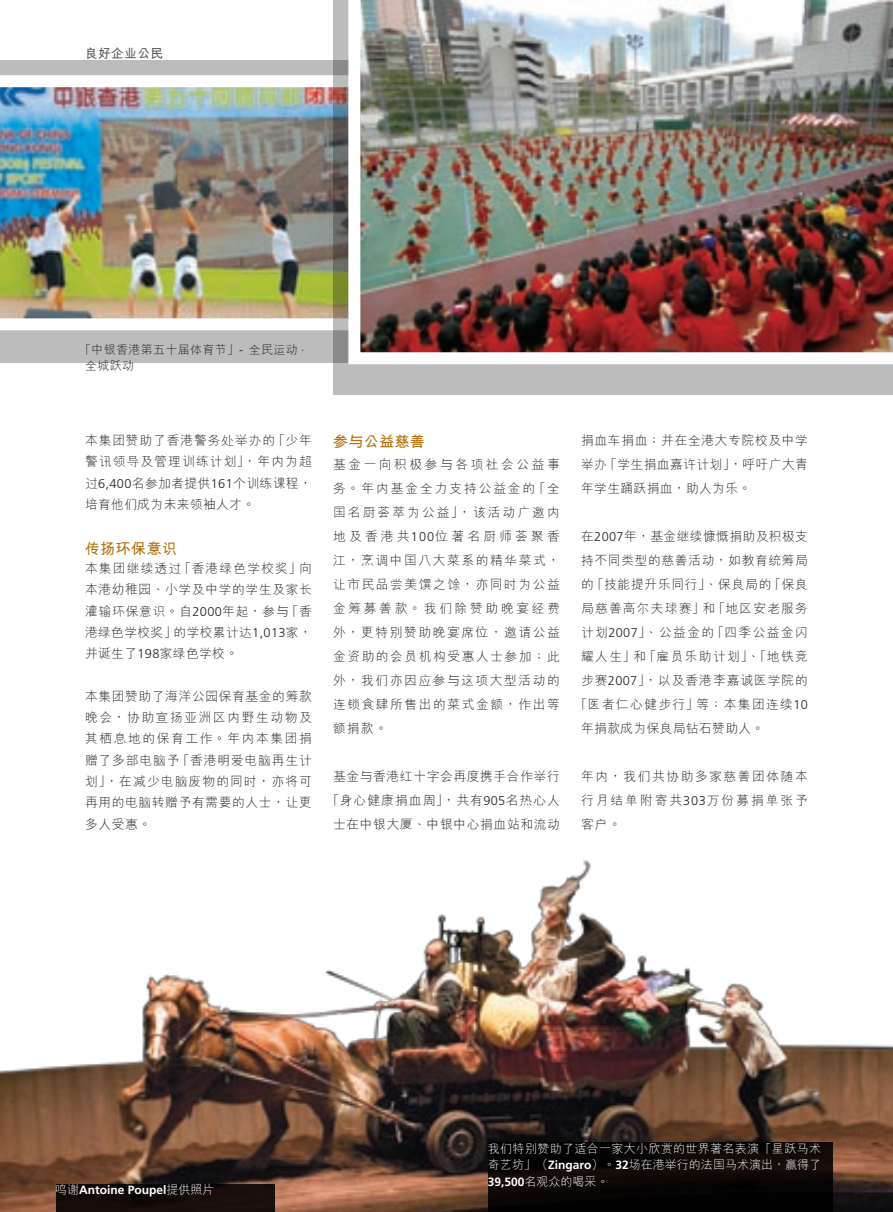
<style>
.page{position:relative;width:893px;height:1212px;background:#fff}
.page>*{position:absolute;margin:0;border:0;box-sizing:border-box;transform-origin:0 0}
.t1{font:700 15px "M Hei HKS";letter-spacing:.03em;color:#b26f0c}
.t2{font:300 12.75px/24px "M Hei HKS";letter-spacing:.055em;color:#231f20;text-align:justify}
.t3{font:300 12.75px "M Hei HKS";letter-spacing:.11em;color:#231f20}
.t4{font:300 12.75px "M Hei HKS";letter-spacing:.035em;color:#231f20}
.t5{font:300 12.75px "M Hei HKS";letter-spacing:.075em;color:#231f20}
.t6{font:300 12.75px "M Hei HKS";letter-spacing:.105em;color:#231f20}
.t7{font:300 12.75px "M Hei HKS";letter-spacing:.095em;color:#231f20}
.t8{font:300 12.75px "M Hei HKS";letter-spacing:.03em;color:#231f20}
.t9{font:700 12.75px "M Hei HKS";letter-spacing:.03em;color:#57585a}
.t10{font:300 12px/16.5px "M Hei HKS";letter-spacing:.015em;color:#fff;text-align:justify}
.t11{font:300 12px/16.5px "M Hei HKS";letter-spacing:.03em;color:#231f20}
.t12{font:700 12px "Frutiger LT Std";color:#fff}
.s1{font-family:"Frutiger LT Std"}
.s2{font-family:"M Hei HKS";font-weight:300}
.s3{font-family:"Frutiger LT Std";font-weight:700}
</style>
<div class="page">
<img style="left:0;top:860px;width:893px;height:352px">
<div style="left:0;top:60px;width:396px;height:302px;background:#bdbcbc"></div>
<img style="left:0;top:75px;width:333px;height:255px">
<div style="left:333px;top:0;width:560px;height:395px;background:#231f20;opacity:.3"></div>
<img style="left:348px;top:0;width:545px;height:364px">
<div style="left:489px;top:1142px;width:344px;height:70px;background:linear-gradient(to right,#070404,#0c0705)"></div>
<div style="left:57px;top:1184px;width:218px;height:28px;background:linear-gradient(to bottom,#0f0806,#1a0e0b)"></div>
<p class="t9" style="left:85px;top:44px;width:80px">良好企業公民</p>
<p class="t11" style="left:85px;top:341px;width:221px;text-indent:-6px">「中銀香港第五十屆體育節」<span class="s1">-</span> 全民運動 <span class="s1">·</span>全城躍動</p>
<p class="t2" style="left:85px;top:429px;width:228px;line-height:21.3px">本集團贊助了香港警務處舉辦的「少年警訊領導及管理訓練計劃」，年內為超過<span class="s1">6,400</span>名參加者提供<span class="s1">161</span>個訓練課程，培育他們成為未來領袖人才。</p>
<p class="t1" style="left:85px;top:537px;width:94px">傳揚環保意識</p>
<p class="t2" style="left:85px;top:557px;width:228px;line-height:21.3px">本集團繼續透過「香港綠色學校獎」向本港幼稚園、小學及中學的學生及家長灌輸環保意識。自<span class="s1">2000</span>年起，參與「香港綠色學校獎」的學校累計達<span class="s1">1,013</span>家，並誕生了<span class="s1">198</span>家綠色學校。</p>
<p class="t2" style="left:85px;top:685px;width:228px;line-height:21.3px">本集團贊助了海洋公園保育基金的籌款晚會，協助宣揚亞洲區內野生動物及其棲息地的保育工作。年內本集團捐贈了多部電腦予「香港明愛電腦再生計劃」，在減少電腦廢物的同時，亦將可再用的電腦轉贈予有需要的人士，讓更多人受惠。</p>
<p class="t1" style="left:333px;top:431px;width:94px">參與公益慈善</p>
<p class="t2" style="left:333px;top:452px;width:228px">基金一向積極參與各項社會公益事務。年內基金全力支持公益金的「全國名廚薈萃為公益」，該活動廣邀內地及香港共<span class="s1">100</span>位著名廚師薈聚香江，烹調中國八大菜系的精華菜式，讓市民品嚐美饌之餘，亦同時為公益金籌募善款。我們除贊助晚宴經費外，更特別贊助晚宴席位，邀請公益金資助的會員機構受惠人士參加；此外，我們亦因應參與這項大型活動的連鎖食肆所售出的菜式金額，作出等額捐款。</p>
<p class="t2" style="left:327px;top:764px;width:235px;text-align:center">基金與香港紅十字會再度攜手合作舉行「身心健康捐血周」，共有<span class="s1">905</span>名熱心人士在中銀大廈、中銀中心捐血站和流動</p>
<p class="t2" style="left:581px;top:428px;width:228px">捐血車捐血；並在全港大專院校及中學舉辦「學生捐血嘉許計劃」，呼籲廣大青年學生踴躍捐血，助人為樂。</p>
<p class="t4" style="left:581px;top:527px;width:228px">在<span class="s1">2007</span>年，基金繼續慷慨捐助及積極支</p>
<p class="t2" style="left:581px;top:548px;width:228px">持不同類型的慈善活動，如教育統籌局</p>
<p class="t2" style="left:581px;top:572px;width:228px">的「技能提昇樂同行」、保良局的「保良</p>
<p class="t7" style="left:581px;top:599px;width:228px">局慈善高爾夫球賽」和「地區安老服務</p>
<p class="t3" style="left:581px;top:623px;width:228px">計劃<span class="s1">2007</span>」、公益金的「四季公益金閃</p>
<p class="t3" style="left:581px;top:647px;width:228px">耀人生」和「僱員樂助計劃」、「地鐵競</p>
<p class="t5" style="left:581px;top:671px;width:228px">步賽<span class="s1">2007</span>」，以及香港李嘉誠醫學院的</p>
<p class="t6" style="left:575px;top:695px;width:235px">「醫者仁心健步行」等；本集團連續<span class="s1">10</span></p>
<p class="t8" style="left:581px;top:719px;width:185px">年捐款成為保良局鑽石贊助人。</p>
<p class="t2" style="left:581px;top:764px;width:228px">年內，我們共協助多家慈善團體隨本行月結單附寄共<span class="s1">303</span>萬份募捐單張予客戶。</p>
<p class="t12" style="left:55px;top:1183px;width:161px"><span class="s2">鳴謝</span>Antoine Poupel<span class="s2">提供照片</span></p>
<p class="t10" style="left:488px;top:1139px;width:335px">我們特別贊助了適合一家大小欣賞的世界著名表演「星躍馬術奇藝坊」（<span class="s3">Zingaro</span>）。<span class="s3">32</span>場在港舉行的法國馬術演出，贏得了<span class="s3">39,500</span>名觀眾的喝采。</p>
</div>
